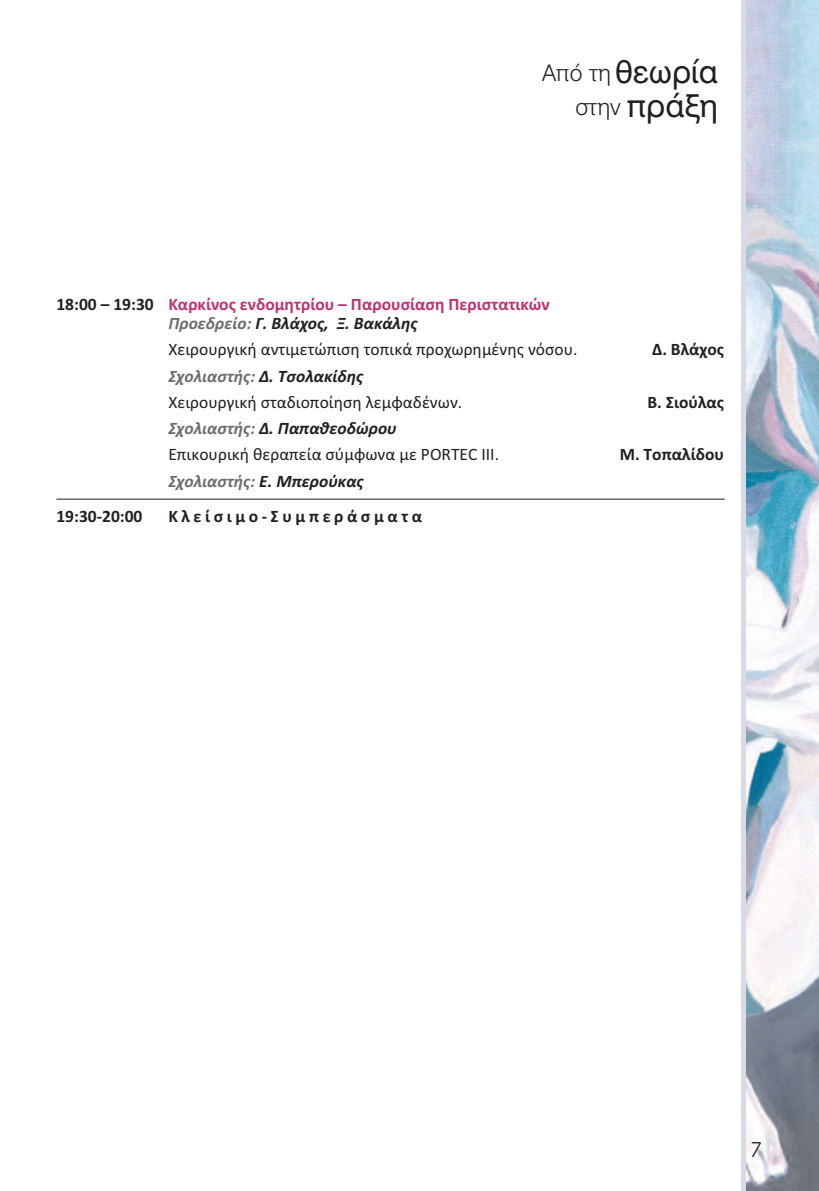
<style>
.page{position:relative;width:819px;height:1191px;background:#fff}
.page>*{position:absolute;margin:0;border:0;box-sizing:border-box;transform-origin:0 0}
.t1{font:31.15px/33.4px "UB Helvetica";color:#231f20;text-align:right}
.t2{font:21px "PF Universal";color:#231f20}
.t3{font:17.5px/26.2px "Calibri";color:#231f20}
.t4{font:700 17.5px/19.2px "Calibri";color:#be3170}
.t5{font:700 17.5px "Calibri";color:#231f20}
.t6{font:italic 700 17.5px "Calibri";color:#6c6d70}
.t7{font:700 17.5px "Calibri";letter-spacing:.205em;color:#231f20}
.s1{font-weight:300;font-size:22.57px}
.s2{color:#231f20}
.s3{font-style:italic;color:#6c6d70}
.s4{font-style:italic;color:#231f20}
.s5{font-weight:700;font-style:italic;color:#6c6d70}
.s6{font-weight:700;font-style:italic}
</style>
<div class="page">
<img style="left:745px;top:0;width:74px;height:1191px">
<hr style="left:741px;top:0;width:4px;height:1191px;background:#d9dae7">
<hr style="left:56px;top:499px;width:668px;height:1px;background:#231f20">
<h1 class="t1" style="left:542px;top:55px;width:177px"><span class="s1">Από τη</span> θεωρία <span class="s1">στην</span> πράξη</h1>
<p class="t4" style="left:168px;top:294px;width:383px;text-indent:-112px"><span class="s2">18:00 – 19:30</span> Καρκίνος ενδομητρίου – Παρουσίαση Περιστατικών<br><span class="s3">Προεδρείο:</span> <span class="s4">Γ. Βλάχος, Ξ. Βακάλης</span></p>
<p class="t3" style="left:168px;top:336px;width:410px">Χειρουργική αντιμετώπιση τοπικά προχωρημένης νόσου.</p>
<p class="t5" style="left:652px;top:339px;width:73px">Δ. Βλάχος</p>
<p class="t3" style="left:168px;top:362px;width:295px"><span class="s5">Σχολιαστής:</span> <span class="s6">Δ. Τσολακίδης<br></span>Χειρουργική σταδιοποίηση λεμφαδένων.</p>
<p class="t5" style="left:647px;top:391px;width:78px">Β. Σιούλας</p>
<p class="t3" style="left:168px;top:415px;width:332px"><span class="s5">Σχολιαστής:</span> <span class="s6">Δ. Παπαθεοδώρου<br></span>Επικουρική θεραπεία σύμφωνα με PORTEC III.</p>
<p class="t6" style="left:168px;top:470px;width:197px">Σχολιαστής: <span class="s2">Ε. Μπερούκας</span></p>
<p class="t5" style="left:56px;top:505px;width:87px">19:30-20:00</p>
<p class="t7" style="left:168px;top:505px;width:255px">Κλείσιμο-Συμπεράσματα</p>
<p class="t5" style="left:619px;top:444px;width:106px">Μ. Τοπαλίδου</p>
<p class="t2" style="left:751px;top:1137px;width:13px">7</p>
</div>
